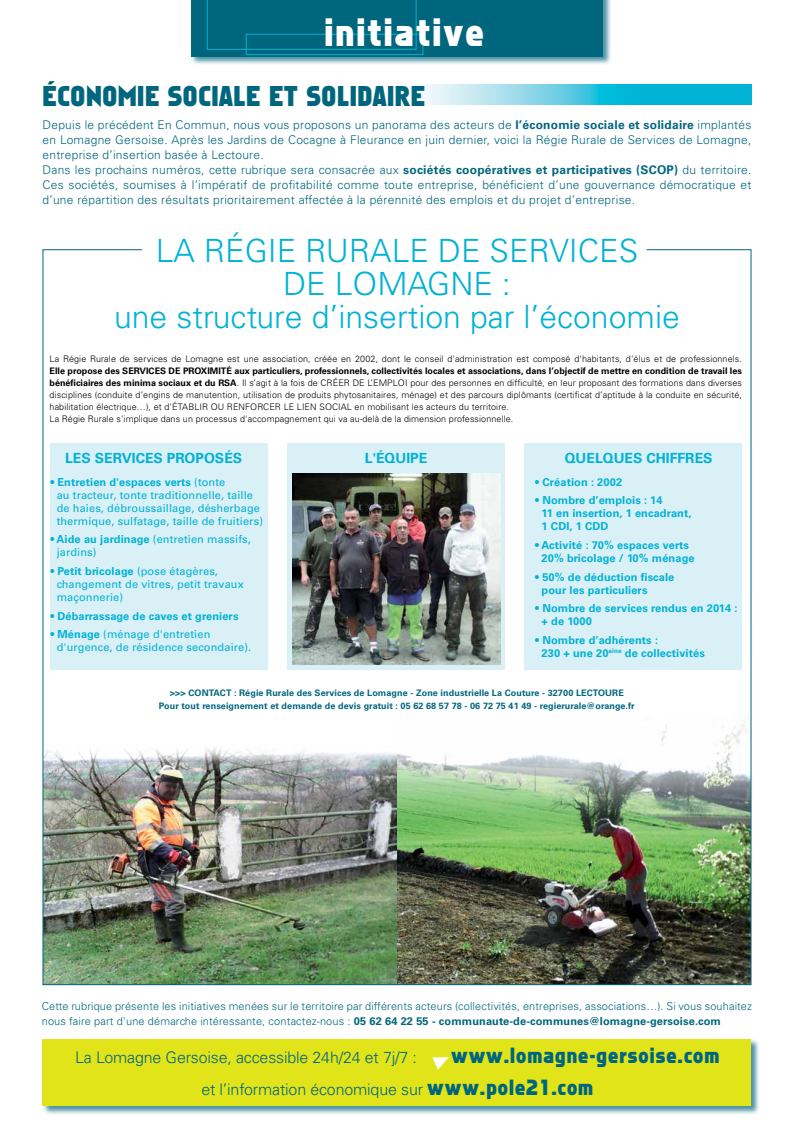
<style>
.page{position:relative;width:794px;height:1134px;background:#fff}
.page>*{position:absolute;margin:0;border:0;box-sizing:border-box;transform-origin:0 0}
.t1{font:700 36px "Agate SSK";letter-spacing:.06em;color:#fff}
.t2{font:300 32px/33px "Univers";color:#00b2d5}
.t3{font:700 26px "Agate SSK";letter-spacing:.02em;color:#00667e}
.t4{font:700 20px "Agate SSK";letter-spacing:.05em;color:#00667e}
.t5{font:300 16px "Univers";letter-spacing:-.01em;color:#00667e}
.t6{font:700 14px "Univers";color:#00b2d5}
.t7{font:300 12px/15px "Univers";letter-spacing:.02em;color:#00667e}
.t8{font:11px/13px "Univers";letter-spacing:.01em;color:#00b2d5}
.t9{font:700 11px/13px "Univers";letter-spacing:.01em;color:#00b2d5}
.t10{font:300 11px/15px "Univers";letter-spacing:.01em;color:#00667e}
.t11{font:300 9px/12px "Univers";letter-spacing:.01em;color:#000}
.t12{font:700 9px/12px "Univers";color:#000}
.t13{font:700 9px/13px "Univers";letter-spacing:.01em;color:#00667e}
.s1{font-weight:700}
.s2{font-weight:300}
.s3{font-family:"Agate SSK";font-weight:700;font-size:20px}
</style>
<div class="page">
<img style="left:42px;top:249px;width:709px;height:736px">
<div style="left:191px;top:0;width:421px;height:66px;background:#00667e;opacity:.7"></div>
<div style="left:191px;top:0;width:411px;height:57px;background:#00667e"></div>
<div style="left:246px;top:34px;width:177px;height:21px;border:1px solid #00b2d5"></div>
<svg style="left:207px;top:0;width:209px;height:50px"></svg>
<div style="left:42px;top:1038px;width:717px;height:77px;background:#00667e;opacity:.7"></div>
<div style="left:43px;top:1039px;width:707px;height:67px;background:#e2e41a"></div>
<svg style="left:432px;top:1057px;width:17px;height:13px"></svg>
<svg style="left:420px;top:85px;width:331px;height:20px;background:#55cae2"></svg>
<div style="left:50px;top:444px;width:217px;height:226px;background:#d9f0f6"></div>
<div style="left:287px;top:444px;width:218px;height:226px;background:#d9f0f6"></div>
<div style="left:524px;top:444px;width:218px;height:226px;background:#d9f0f6"></div>
<img style="left:292px;top:473px;width:209px;height:191px">
<h1 class="t1" style="left:324px;top:11px;width:161px">initiative</h1>
<h3 class="t3" style="left:43px;top:81px;width:44px">ÉCONOMIE</h3>
<h3 class="t3" style="left:168px;top:81px;width:259px">sociale et solidaire</h3>
<p class="t7" style="left:43px;top:118px;width:710px">Depuis le précédent En Commun, nous vous proposons un panorama des acteurs de <span class="s1">l’économie sociale et solidaire</span> implantés en Lomagne Gersoise. Après les Jardins de Cocagne à Fleurance en juin dernier, voici la Régie Rurale de Services de Lomagne, entreprise d’insertion basée à Lectoure.<br>Dans les prochains numéros, cette rubrique sera consacrée aux <span class="s1">sociétés coopératives et participatives (SCOP)</span> du territoire.<br>Ces sociétés, soumises à l’impératif de profitabilité comme toute entreprise, bénéficient d’une gouvernance démocratique et d’une répartition des résultats prioritairement affectée à la pérennité des emplois et du projet d’entreprise.</p>
<h2 class="t2" style="left:156px;top:234px;width:106px">La Régie</h2>
<h2 class="t2" style="left:305px;top:234px;width:262px">Rurale de Service</h2>
<h2 class="t2" style="left:618px;top:234px;width:21px">s</h2>
<h2 class="t2" style="left:283px;top:267px;width:118px">de Lomag</h2>
<h2 class="t2" style="left:114px;top:267px;width:567px;text-indent:336px">ne :<br>une structure d’insertion par l’économie</h2>
<p class="t11" style="left:50px;top:353px;width:694px">La Régie Rurale de services de Lomagne est une association, créée en 2002, dont le conseil d'administration est composé d'habitants, d'élus et de professionnels.</p>
<p class="t12" style="left:50px;top:365px;width:80px">Elle propose des services</p>
<p class="t12" style="left:169px;top:365px;width:22px">de pro</p>
<p class="t12" style="left:201px;top:365px;width:13px">ximité</p>
<p class="t12" style="left:50px;top:365px;width:694px;text-indent:185px">aux particuliers, professionnels, collectivités locales et associations, dans l’objectif de mettre en condition de travail les bénéficiaires des minima sociaux et du RSA<span class="s2">. Il s’agit à la fois de c rée r de l’emp</span></p>
<p class="t11" style="left:50px;top:377px;width:694px;text-indent:343px">loi pour des personnes en difficulté, en leur proposant des formations dans diverses disciplines (conduite d’engins de manutention, utilisation de produits phytosanitaires, ménage) et des parcours diplômants (certificat d’aptitude à la conduite en sécurité, habilitation électrique…), et d'établi r ou re nforce r le lie n social en mobilisant les acteurs du territoire.<br>La Régie Rurale s'implique dans un processus d'accompagnement qui va au-delà de la dimension professionnelle.</p>
<p class="t6" style="left:65px;top:449px;width:10px">les</p>
<p class="t6" style="left:95px;top:449px;width:10px">services</p>
<p class="t6" style="left:167px;top:449px;width:11px">proposé</p>
<p class="t6" style="left:233px;top:449px;width:11px">S</p>
<p class="t6" style="left:365px;top:449px;width:49px">l'équipe</p>
<p class="t6" style="left:564px;top:449px;width:149px">QUELQUES CHIFFRES</p>
<p class="t8" style="left:57px;top:475px;width:208px;text-indent:-6px"><span class="s1">• Entretien d'espaces verts</span> (tonte<br>au tracteur, tonte traditionnelle, taille de haies, débroussaillage, désherbage thermique, sulfatage, taille de fruitiers)</p>
<p class="t8" style="left:57px;top:533px;width:196px;text-indent:-6px"><span class="s1">• Aide au jardinage</span> (entretien massifs, jardins)</p>
<p class="t8" style="left:57px;top:565px;width:189px;text-indent:-6px"><span class="s1">• Petit bricolage</span> (pose étagères, changement de vitres, petit travaux maçonnerie)</p>
<p class="t9" style="left:50px;top:609px;width:190px">• Débarrassage de caves et greniers</p>
<p class="t8" style="left:57px;top:628px;width:196px;text-indent:-6px"><span class="s1">• Ménage</span> (ménage d'entretien d'urgence, de résidence secondaire).</p>
<p class="t9" style="left:535px;top:475px;width:88px">• Création : 2002</p>
<p class="t9" style="left:541px;top:494px;width:151px;text-indent:-6px">• Nombre d’emplois : 14<br>11 en insertion, 1 encadrant,<br>1 CDI, 1 CDD</p>
<p class="t9" style="left:535px;top:539px;width:161px;text-align:center">• Activité : 70% espaces verts<br>20% bricolage / 10% ménage</p>
<p class="t9" style="left:541px;top:570px;width:134px;text-indent:-6px">• 50% de déduction fiscale pour les particuliers</p>
<p class="t9" style="left:541px;top:602px;width:197px;text-indent:-6px">• Nombre de services rendus en 2014 : + de 1000</p>
<p class="t9" style="left:541px;top:634px;width:165px;text-indent:-6px">• Nombre d’adhérents :<br>230 + une 20<sup>aine</sup> de collectivités</p>
<p class="t13" style="left:159px;top:686px;width:477px;text-indent:75px">: Régie Rurale des Services de Lomagne - Zone industrielle La Couture - 32700 LECTOURE<br>Pour tout renseignement et demande de devis gratuit : 05 62 68 57 78 - 06 72 75 41 49 - regierurale@orange.fr</p>
<p class="t13" style="left:170px;top:686px;width:32px">&gt;&gt;&gt; Contact</p>
<p class="t10" style="left:42px;top:999px;width:712px">Cette rubrique présente les initiatives menées sur le territoire par différents acteurs (collectivités, entreprises, associations…). Si vous souhaitez nous faire part d'une démarche intéressante, contactez-nous : <span class="s1">05 62 64 22 55 - communaute-de-communes@lomagne-gersoise.com</span></p>
<h3 class="t5" style="left:75px;top:1048px;width:343px">La Lomagne Gersoise, accessible 24h/24 et 7j/7 :</h3>
<h3 class="t4" style="left:451px;top:1044px;width:270px">www.lomagne-gersoise.com</h3>
<h3 class="t5" style="left:201px;top:1080px;width:393px">et l’information économique sur <span class="s3">www.pole21.com</span></h3>
</div>
